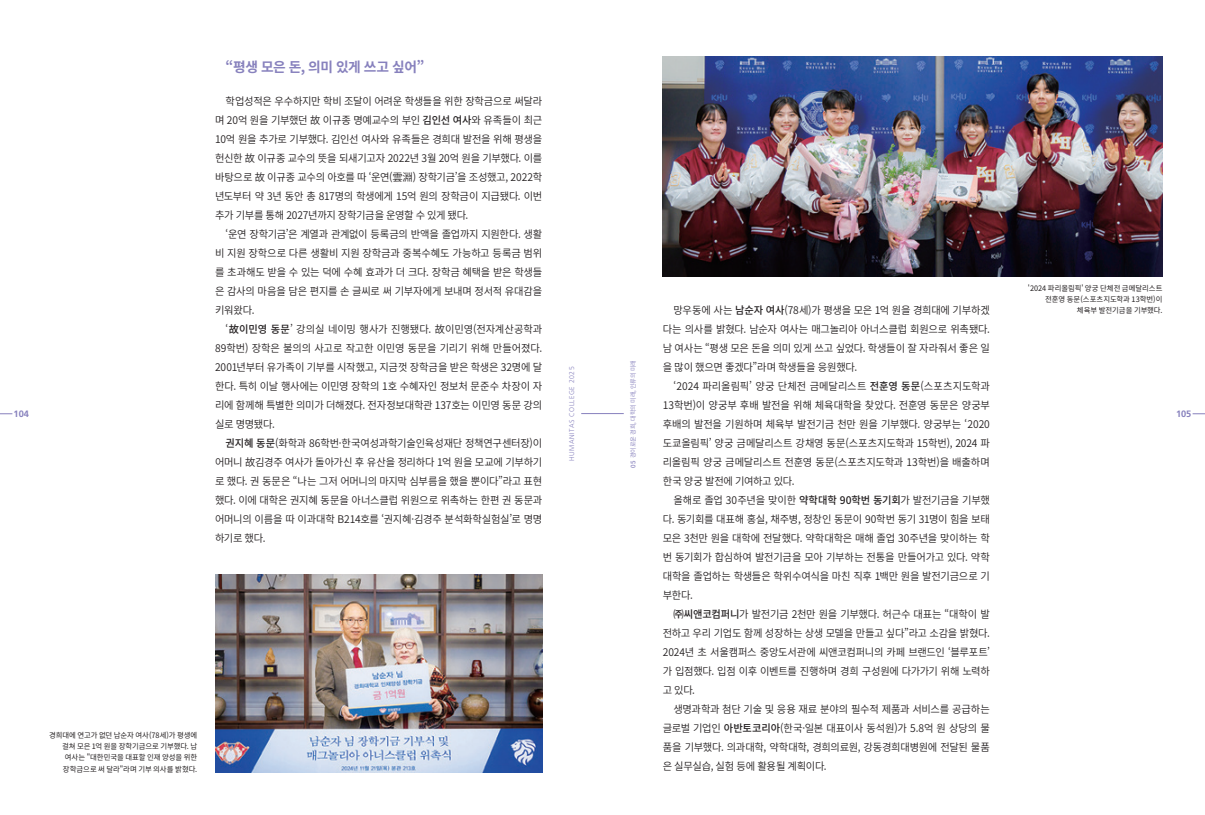
<style>
.page{position:relative;width:1205px;height:815px;background:#fff}
.page>*{position:absolute;margin:0;border:0;box-sizing:border-box;transform-origin:0 0}
.t1{font:700 13.75px "Source Han Sans K";letter-spacing:-.025em;color:#8781bd}
.t2{font:10.5px/19px "Source Han Sans K";letter-spacing:-.025em;color:#231f20;text-align:justify}
.t3{font:700 9.25px "Frutiger LT Std";color:#8781bd}
.t4{font:7.5px/11.2px "Source Han Sans K";letter-spacing:-.01em;color:#231f20;text-align:right}
.t5{font:300 6.88px "Frutiger LT Std";letter-spacing:.075em;color:#8781bd}
.t6{font:6.25px "Source Han Sans K";letter-spacing:-.02em;color:#8781bd}
.s1{font-weight:500}
</style>
<div class="page">
<svg style="left:1192px;top:414px;width:13px;height:1px"></svg>
<svg style="left:0;top:414px;width:12px;height:1px"></svg>
<hr style="left:581px;top:413px;width:43px;height:1px;background:#8781bd">
<img style="left:215px;top:574px;width:327px;height:198px">
<img style="left:663px;top:57px;width:499px;height:219px">
<p class="t3" style="left:14px;top:409px;width:17px">104</p>
<h1 class="t1" style="left:226px;top:59px;width:200px">“평생 모은 돈, 의미 있게 쓰고 싶어”</h1>
<p class="t2" style="left:215px;top:92px;width:329px;text-indent:11px">학업성적은 우수하지만 학비 조달이 어려운 학생들을 위한 장학금으로 써달라 며 20억 원을 기부했던 故 이규종 명예교수의 부인 <span class="s1">김인선 여사</span>와 유족들이 최근 10억 원을 추가로 기부했다. 김인선 여사와 유족들은 경희대 발전을 위해 평생을 헌신한 故 이규종 교수의 뜻을 되새기고자 2022년 3월 20억 원을 기부했다. 이를 바탕으로 故 이규종 교수의 아호를 따 ‘운연(雲淵) 장학기금’을 조성했고, 2022학 년도부터 약 3년 동안 총 817명의 학생에게 15억 원의 장학금이 지급됐다. 이번 추가 기부를 통해 2027년까지 장학기금을 운영할 수 있게 됐다.</p>
<p class="t2" style="left:215px;top:225px;width:329px;text-indent:11px">‘운연 장학기금’은 계열과 관계없이 등록금의 반액을 졸업까지 지원한다. 생활 비 지원 장학으로 다른 생활비 지원 장학금과 중복수혜도 가능하고 등록금 범위 를 초과해도 받을 수 있는 덕에 수혜 효과가 더 크다. 장학금 혜택을 받은 학생들 은 감사의 마음을 담은 편지를 손 글씨로 써 기부자에게 보내며 정서적 유대감을 키워왔다.</p>
<p class="t2" style="left:215px;top:320px;width:329px;text-indent:11px">‘<span class="s1">故이민영 동문</span>’ 강의실 네이밍 행사가 진행됐다. 故이민영(전자계산공학과 89학번) 장학은 불의의 사고로 작고한 이민영 동문을 기리기 위해 만들어졌다.<br>2001년부터 유가족이 기부를 시작했고, 지금껏 장학금을 받은 학생은 32명에 달 한다. 특히 이날 행사에는 이민영 장학의 1호 수혜자인 정보처 문준수 차장이 자 리에 함께해 특별한 의미가 더해졌다. 전자정보대학관 137호는 이민영 동문 강의 실로 명명됐다.</p>
<p class="t2" style="left:215px;top:434px;width:329px;text-indent:11px"><span class="s1">권지혜 동문</span>(화학과 86학번·한국여성과학기술인육성재단 정책연구센터장)이 어머니 故김경주 여사가 돌아가신 후 유산을 정리하다 1억 원을 모교에 기부하기 로 했다. 권 동문은 “나는 그저 어머니의 마지막 심부름을 했을 뿐이다”라고 표현 했다. 이에 대학은 권지혜 동문을 아너스클럽 위원으로 위촉하는 한편 권 동문과 어머니의 이름을 따 이과대학 B214호를 ‘권지혜·김경주 분석화학실험실’로 명명 하기로 했다.</p>
<p class="t5" style="left:568px;top:461px;width:96px;rotate:-90deg">HUMANITAS COLLEGE 2025</p>
<p class="t4" style="left:49px;top:730px;width:150px">경희대에 연고가 없던 남순자 여사(78세)가 평생에 걸쳐 모은 1억 원을 장학기금으로 기부했다. 남 여사는 "대한민국을 대표할 인재 양성을 위한 장학금으로 써 달라"라며 기부 의사를 밝혔다.</p>
<p class="t6" style="left:629px;top:468px;width:109px;rotate:-90deg"><span class="s1">05</span> 경이로운 경희, 대학의 미래, 인류의 미래</p>
<p class="t2" style="left:663px;top:301px;width:329px;text-indent:11px">망우동에 사는 <span class="s1">남순자 여사</span>(78세)가 평생을 모은 1억 원을 경희대에 기부하겠 다는 의사를 밝혔다. 남순자 여사는 매그놀리아 아너스클럽 회원으로 위촉됐다. 남 여사는 “평생 모은 돈을 의미 있게 쓰고 싶었다. 학생들이 잘 자라줘서 좋은 일 을 많이 했으면 좋겠다”라며 학생들을 응원했다.</p>
<p class="t2" style="left:663px;top:377px;width:329px;text-indent:11px">‘2024 파리올림픽’ 양궁 단체전 금메달리스트 <span class="s1">전훈영 동문</span>(스포츠지도학과 13학번)이 양궁부 후배 발전을 위해 체육대학을 찾았다. 전훈영 동문은 양궁부 후배의 발전을 기원하며 체육부 발전기금 천만 원을 기부했다. 양궁부는 ‘2020 도쿄올림픽’ 양궁 금메달리스트 강채영 동문(스포츠지도학과 15학번), 2024 파 리올림픽 양궁 금메달리스트 전훈영 동문(스포츠지도학과 13학번)을 배출하며 한국 양궁 발전에 기여하고 있다.</p>
<p class="t2" style="left:663px;top:491px;width:329px;text-indent:11px">올해로 졸업 30주년을 맞이한 <span class="s1">약학대학 90학번 동기회</span>가 발전기금을 기부했 다. 동기회를 대표해 홍실, 채주병, 정창인 동문이 90학번 동기 31명이 힘을 보태 모은 3천만 원을 대학에 전달했다. 약학대학은 매해 졸업 30주년을 맞이하는 학 번 동기회가 합심하여 발전기금을 모아 기부하는 전통을 만들어가고 있다. 약학 대학을 졸업하는 학생들은 학위수여식을 마친 직후 1백만 원을 발전기금으로 기 부한다.</p>
<p class="t2" style="left:663px;top:605px;width:329px;text-indent:11px"><span class="s1">㈜씨앤코컴퍼니</span>가 발전기금 2천만 원을 기부했다. 허근수 대표는 “대학이 발 전하고 우리 기업도 함께 성장하는 상생 모델을 만들고 싶다”라고 소감을 밝혔다.<br>2024년 초 서울캠퍼스 중앙도서관에 씨앤코컴퍼니의 카페 브랜드인 ‘블루포트’ 가 입점했다. 입점 이후 이벤트를 진행하며 경희 구성원에 다가가기 위해 노력하 고 있다.</p>
<p class="t2" style="left:663px;top:700px;width:329px;text-indent:11px">생명과학과 첨단 기술 및 응용 재료 분야의 필수적 제품과 서비스를 공급하는 글로벌 기업인 <span class="s1">아반토코리아</span>(한국·일본 대표이사 동석원)가 5.8억 원 상당의 물 품을 기부했다. 의과대학, 약학대학, 경희의료원, 강동경희대병원에 전달된 물품 은 실무실습, 실험 등에 활용될 계획이다.</p>
<p class="t4" style="left:1028px;top:283px;width:136px">'2024 파리올림픽' 양궁 단체전 금메달리스트 전훈영 동문(스포츠지도학과 13학번)이 체육부 발전기금을 기부했다.</p>
<p class="t3" style="left:1176px;top:409px;width:17px">105</p>
</div>
